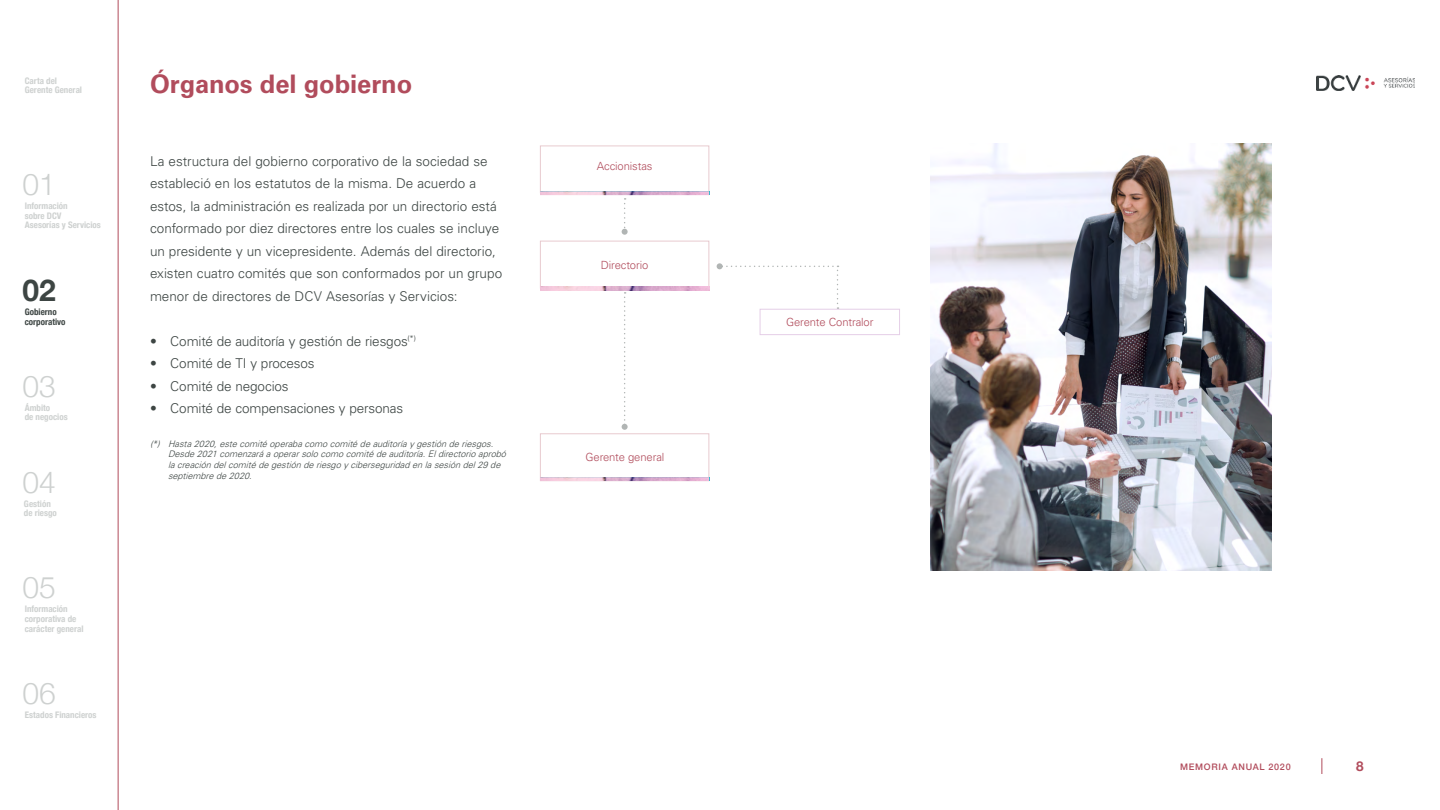
<style>
.page{position:relative;width:1440px;height:810px;background:#fff}
.page>*{position:absolute;margin:0;border:0;box-sizing:border-box;transform-origin:0 0}
.t1{font:300 30px "Helvetica Neue";color:#ced1d0}
.t2{font:700 30px "Helvetica Neue";color:#3d4543}
.t3{font:700 25.5px "Univers LT Std";letter-spacing:-.005em;color:#b14c5c}
.t4{font:300 13.5px/22.5px "Univers LT Std";color:#3d4543}
.t5{font:700 13.5px "Helvetica Neue";color:#b14c5c}
.t6{font:300 11.25px "Univers LT Std";letter-spacing:-.01em;color:#b14c5c}
.t7{font:italic 300 9px/10.8px "Univers LT Std";color:#3d4543}
.t8{font:700 condensed 9px/9.8px "Helvetica Neue";color:#ced1d0}
.t9{font:700 condensed 9px/9.8px "Helvetica Neue";color:#3d4543}
.t10{font:500 9px "Helvetica Neue";letter-spacing:.08em;color:#b14c5c}
</style>
<div class="page">
<svg style="left:622px;top:292px;width:6px;height:138px"></svg>
<svg style="left:622px;top:198px;width:6px;height:37px"></svg>
<svg style="left:717px;top:263px;width:122px;height:46px"></svg>
<img style="left:930px;top:143px;width:342px;height:428px">
<img style="left:540px;top:477px;width:169px;height:4px">
<img style="left:540px;top:286px;width:169px;height:4px">
<img style="left:540px;top:191px;width:169px;height:4px">
<hr style="left:118px;top:0;width:1px;height:810px;background:#b14c5c">
<svg style="left:1322px;top:758px;width:1px;height:16px"></svg>
<img style="left:1316px;top:75px;width:98px;height:16px">
<p class="t8" style="left:25px;top:75px;width:59px">Carta del<br>Gerente General</p>
<h1 class="t1" style="left:22px;top:160px;width:35px">01</h1>
<p class="t8" style="left:25px;top:200px;width:78px">Información<br>sobre DCV<br>Asesorías y Servicios</p>
<h1 class="t2" style="left:22px;top:267px;width:35px">02</h1>
<p class="t9" style="left:25px;top:306px;width:42px">Gobierno corporativo</p>
<h1 class="t1" style="left:22px;top:362px;width:35px">03</h1>
<p class="t8" style="left:25px;top:402px;width:44px">Ámbito<br>de negocios</p>
<h1 class="t1" style="left:22px;top:458px;width:35px">04</h1>
<p class="t8" style="left:24px;top:498px;width:34px">Gestión de riesgo</p>
<h1 class="t1" style="left:22px;top:563px;width:35px">05</h1>
<p class="t8" style="left:25px;top:603px;width:60px">Información corporativa de carácter general</p>
<h1 class="t1" style="left:22px;top:669px;width:35px">06</h1>
<p class="t8" style="left:25px;top:709px;width:73px">Estados Financieros</p>
<h2 class="t3" style="left:150px;top:70px;width:264px">Órganos del gobierno</h2>
<p class="t4" style="left:150px;top:150px;width:354px">La estructura del gobierno corporativo de la sociedad se estableció en los estatutos de la misma. De acuerdo a estos, la administración es realizada por un directorio está conformado por diez directores entre los cuales se incluye un presidente y un vicepresidente. Además del directorio, existen cuatro comités que son conformados por un grupo menor de directores de DCV Asesorías y Servicios:</p>
<p class="t4" style="left:150px;top:330px;width:268px">• Comité de auditoría y gestión de riesgos<sup>(*)</sup></p>
<p class="t4" style="left:150px;top:352px;width:166px">• Comité de TI y procesos</p>
<p class="t4" style="left:150px;top:375px;width:140px">• Comité de negocios</p>
<p class="t4" style="left:150px;top:397px;width:255px">• Comité de compensaciones y personas</p>
<p class="t7" style="left:168px;top:438px;width:342px;text-indent:-18px">(*) Hasta2020,estecomitéoperabacomocomitédeauditoríaygestiónderiesgos.<br>Desde2021comenzaráaoperarsolocomocomitédeauditoría.Eldirectorioaprobó lacreacióndelcomitédegestiónderiesgoyciberseguridadenlasesióndel29de septiembrede2020.</p>
<p class="t6" style="left:597px;top:160px;width:57px">Accionistas</p>
<p class="t6" style="left:601px;top:258px;width:49px">Directorio</p>
<p class="t6" style="left:585px;top:450px;width:80px">Gerente general</p>
<p class="t6" style="left:786px;top:316px;width:89px">Gerente Contralor</p>
<p class="t10" style="left:1180px;top:760px;width:112px">MEMORIA ANUAL 2020</p>
<p class="t5" style="left:1356px;top:756px;width:9px">8</p>
</div>
